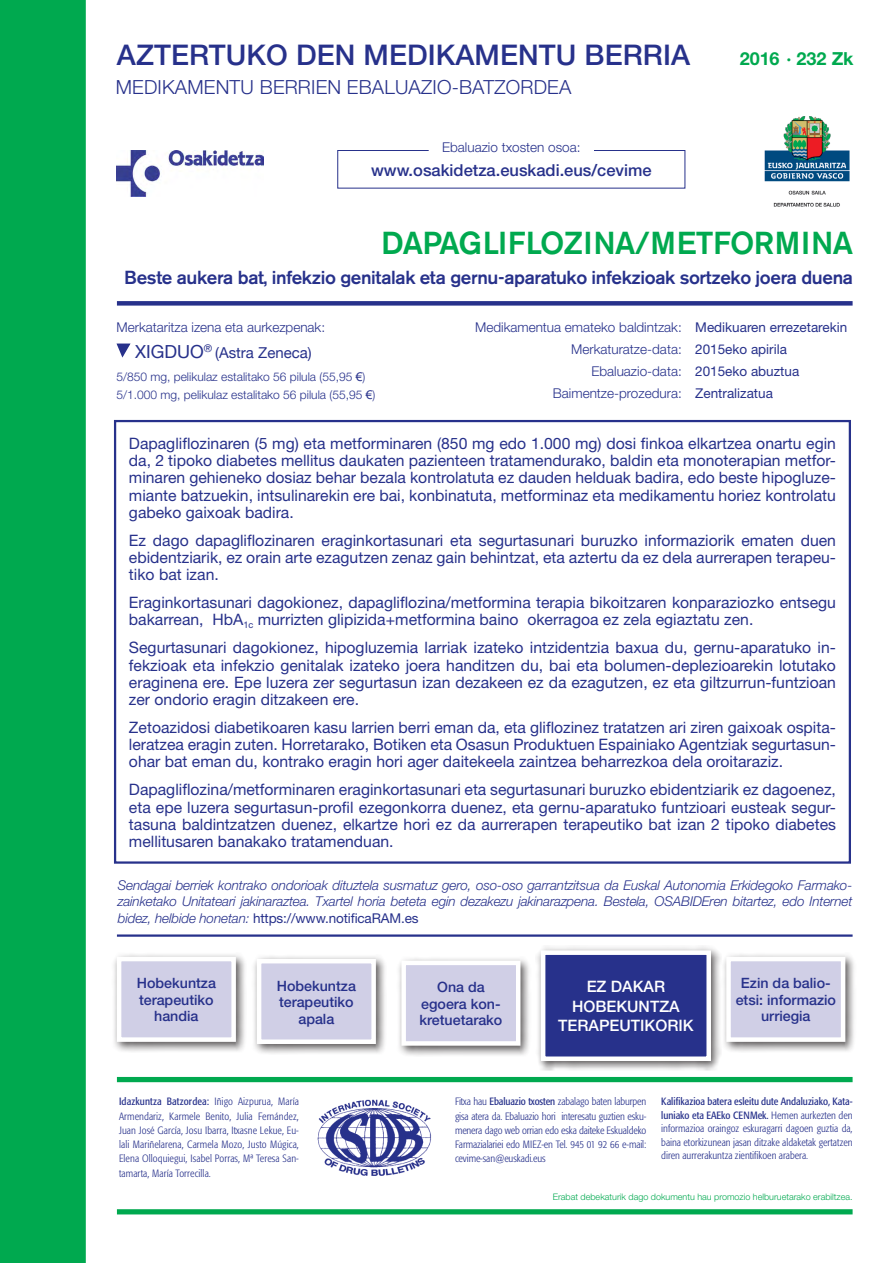
<style>
.page{position:relative;width:893px;height:1263px;background:#fff}
.page>*{position:absolute;margin:0;border:0;box-sizing:border-box;transform-origin:0 0}
.t1{font:500 31.5px "Akzidenz Grotesk BE";letter-spacing:-.02em;color:#00a94f}
.t2{font:500 28.5px "Helvetica Neue";letter-spacing:.005em;color:#27318b}
.t3{font:300 19.5px "Helvetica Neue";letter-spacing:.01em;color:#27318b}
.t4{font:500 18.75px "Akzidenz Grotesk BE";letter-spacing:-.02em;color:#27318b}
.t5{font:700 18px "Helvetica Neue";color:#00a94f}
.t6{font:500 16.5px "Helvetica Neue";color:#27318b}
.t7{font:15.75px/17.2px "Helvetica Neue";color:#27318b;text-align:justify}
.t8{font:500 15.75px/19.5px "Helvetica Neue";color:#fff;text-align:center}
.t9{font:15px "Helvetica Neue";color:#27318b}
.t10{font:500 14.25px/16.5px "Helvetica Neue";color:#27318b;text-align:center}
.t11{font:italic 300 13.5px/16.5px "Helvetica Neue";letter-spacing:-.01em;color:#27318b;text-align:justify}
.t12{font:300 13.5px "Helvetica Neue";color:#27318b}
.t13{font:300 12px/18.6px "Helvetica Neue";color:#27318b}
.t14{font:300 condensed 10.5px/14.2px "Formata";color:#27318b;text-align:justify}
.t15{font:300 9px "Helvetica Neue";color:#00a94f}
.s1{font-size:18px}
.s2{font-family:"Arial";font-weight:400}
.s3{font-weight:400}
.s4{font-weight:400;font-style:normal}
</style>
<div class="page">
<div style="left:0;top:0;width:86px;height:1263px;background:#00a94f"></div>
<img style="left:117px;top:151px;width:147px;height:45px">
<img style="left:764px;top:117px;width:86px;height:90px">
<div style="left:117px;top:1209px;width:736px;height:5px;background:#00a94f"></div>
<div style="left:117px;top:1077px;width:736px;height:5px;background:#00a94f"></div>
<div style="left:337px;top:150px;width:348px;height:38px;background:#fff;border:1px solid #27318b"></div>
<div style="left:429px;top:141px;width:164px;height:15px;background:#fff"></div>
<img style="left:317px;top:1099px;width:114px;height:77px">
<div style="left:117px;top:301px;width:736px;height:5px;background:#27318b"></div>
<div style="left:114px;top:420px;width:737px;height:444px;border:2px solid #27318b"></div>
<div style="left:111px;top:952px;width:136px;height:101px;background:#231f20;opacity:.75"></div>
<div style="left:119px;top:959px;width:115px;height:80px;background:#d0cfe6"></div>
<div style="left:117px;top:957px;width:119px;height:85px;border:4px solid #fff"></div>
<div style="left:251px;top:954px;width:136px;height:101px;background:#231f20;opacity:.75"></div>
<div style="left:259px;top:961px;width:115px;height:81px;background:#d0cfe6"></div>
<div style="left:257px;top:959px;width:119px;height:85px;border:4px solid #fff"></div>
<div style="left:396px;top:956px;width:136px;height:101px;background:#231f20;opacity:.75"></div>
<div style="left:404px;top:963px;width:114px;height:80px;background:#d0cfe6"></div>
<div style="left:401px;top:961px;width:119px;height:85px;border:4px solid #fff"></div>
<hr style="left:117px;top:934px;width:736px;height:3px;background:#27318b">
<div style="left:721px;top:952px;width:135px;height:101px;background:#231f20;opacity:.75"></div>
<div style="left:728px;top:959px;width:115px;height:80px;background:#d0cfe6"></div>
<div style="left:726px;top:957px;width:119px;height:85px;border:4px solid #fff"></div>
<div style="left:535px;top:945px;width:187px;height:127px;background:#231f20;opacity:.75"></div>
<div style="left:543px;top:953px;width:166px;height:106px;background:#27318b"></div>
<div style="left:541px;top:950px;width:170px;height:111px;border:4px solid #fff"></div>
<svg style="left:116px;top:343px;width:15px;height:15px"></svg>
<h2 class="t2" style="left:117px;top:38px;width:575px">AZTERTUKO DEN MEDIKAMENTU BERRIA</h2>
<p class="t3" style="left:116px;top:75px;width:457px">MEDIKAMENTU BERRIEN EBALUAZIO-BATZORDEA</p>
<p class="t12" style="left:442px;top:139px;width:140px">Ebaluazio txosten osoa:</p>
<p class="t6" style="left:371px;top:160px;width:282px">www.osakidetza.euskadi.eus/cevime</p>
<p class="t5" style="left:740px;top:48px;width:115px">2016 · 232 Zk</p>
<h1 class="t1" style="left:382px;top:224px;width:473px">DAPAGLIFLOZINA/METFORMINA</h1>
<p class="t4" style="left:124px;top:266px;width:730px">Beste aukera bat, infekzio genitalak eta gernu-aparatuko infekzioak sortzeko joera duena</p>
<p class="t12" style="left:117px;top:319px;width:210px">Merkataritza izena eta aurkezpenak:</p>
<p class="t9" style="left:135px;top:343px;width:178px"><span class="s1">Xigduo</span><sup>®</sup> (Astra Zeneca)</p>
<p class="t13" style="left:117px;top:367px;width:260px">5/850 mg, pelikulaz estalitako 56 pilula (55,95 <span class="s2">€</span>)<br>5/1.000 mg, pelikulaz estalitako 56 pilula (55,95 <span class="s2">€</span>)</p>
<p class="t12" style="left:475px;top:319px;width:374px">Medikamentua emateko baldintzak: <span class="s3">Medikuaren errezetarekin</span></p>
<p class="t12" style="left:571px;top:341px;width:217px">Merkaturatze-data: <span class="s3">2015eko apirila</span></p>
<p class="t12" style="left:591px;top:363px;width:209px">Ebaluazio-data: <span class="s3">2015eko abuztua</span></p>
<p class="t12" style="left:553px;top:385px;width:222px">Baimentze-prozedura: <span class="s3">Zentralizatua</span></p>
<p class="t7" style="left:129px;top:434px;width:709px">Dapagliflozinaren (5 mg) eta metforminaren (850 mg edo 1.000 mg) dosi finkoa elkartzea onartu egin da, 2 tipoko diabetes mellitus daukaten pazienteen tratamendurako, baldin eta monoterapian metfor&shy;minaren gehieneko dosiaz behar bezala kontrolatuta ez dauden helduak badira, edo beste hipogluze&shy;miante batzuekin, intsulinarekin ere bai, konbinatuta, metforminaz eta medikamentu horiez kontrolatu gabeko gaixoak badira.</p>
<p class="t7" style="left:129px;top:531px;width:709px">Ez dago dapagliflozinaren eraginkortasunari eta segurtasunari buruzko informaziorik ematen duen ebidentziarik, ez orain arte ezagutzen zenaz gain behintzat, eta aztertu da ez dela aurrerapen terapeu&shy;tiko bat izan.</p>
<p class="t7" style="left:129px;top:594px;width:708px">Eraginkortasunari dagokionez, dapagliflozina/metformina terapia bikoitzaren konparaziozko entsegu bakarrean, HbA<sub>1c</sub> murrizten glipizida+metformina baino okerragoa ez zela egiaztatu zen.</p>
<p class="t7" style="left:129px;top:639px;width:709px">Segurtasunari dagokionez, hipogluzemia larriak izateko intzidentzia baxua du, gernu-aparatuko in&shy;fekzioak eta infekzio genitalak izateko joera handitzen du, bai eta bolumen-deplezioarekin lotutako eraginena ere. Epe luzera zer segurtasun izan dezakeen ez da ezagutzen, ez eta giltzurrun-funtzioan zer ondorio eragin ditzakeen ere.</p>
<p class="t7" style="left:129px;top:718px;width:709px">Zetoazidosi diabetikoaren kasu larrien berri eman da, eta gliflozinez tratatzen ari ziren gaixoak ospita&shy;leratzea eragin zuten. Horretarako, Botiken eta Osasun Produktuen Espainiako Agentziak segurtasun&shy;ohar bat eman du, kontrako eragin hori ager daitekeela zaintzea beharrezkoa dela oroitaraziz.</p>
<p class="t7" style="left:129px;top:781px;width:709px">Dapagliflozina/metforminaren eraginkortasunari eta segurtasunari buruzko ebidentziarik ez dagoenez, eta epe luzera segurtasun-profil ezegonkorra duenez, eta gernu-aparatuko funtzioari eusteak segur&shy;tasuna baldintzatzen duenez, elkartze hori ez da aurrerapen terapeutiko bat izan 2 tipoko diabetes mellitusaren banakako tratamenduan.</p>
<p class="t11" style="left:118px;top:876px;width:736px">Sendagai berriek kontrako ondorioak dituztela susmatuz gero, oso-oso garrantzitsua da Euskal Autonomia Erkidegoko Farmako&shy;zainketako Unitateari jakinaraztea. Txartel horia beteta egin dezakezu jakinarazpena. Bestela, OSABIDEren bitartez, edo Internet bidez, helbide honetan: <span class="s4">https://www.notificaRAM.es</span></p>
<p class="t10" style="left:137px;top:975px;width:81px">Hobekuntza terapeutiko handia</p>
<p class="t10" style="left:277px;top:977px;width:81px">Hobekuntza terapeutiko apala</p>
<p class="t10" style="left:419px;top:979px;width:84px">Ona da egoera kon&shy;kretuetarako</p>
<p class="t10" style="left:736px;top:975px;width:102px">Ezin da balio&shy;etsi: informazio urriegia</p>
<p class="t8" style="left:558px;top:977px;width:137px">EZ DAKAR<br>HOBEKUNTZA<br>TERAPEUTIKORIK</p>
<p class="t14" style="left:119px;top:1095px;width:181px"><span class="s3">Idazkuntza Batzordea:</span> Iñigo Aizpurua, María Armendariz, Karmele Benito, Julia Fernández, Juan José García, Josu Ibarra, Itxasne Lekue, Eu&shy;lali Mariñelarena, Carmela Mozo, Justo Múgica, Elena Olloquiegui, Isabel Porras, Mª Teresa San&shy;tamarta, María Torrecilla.</p>
<p class="t14" style="left:455px;top:1095px;width:193px">Fitxa hau <span class="s3">Ebaluazio txosten</span> zabalago baten laburpen gisa atera da. Ebaluazio hori interesatu guztien esku&shy;menera dago web orrian edo eska daiteke Eskualdeko Farmazialariei edo MIEZ-en Tel. 945 01 92 66 e-mail: cevime-san@euskadi.eus</p>
<p class="t14" style="left:661px;top:1095px;width:193px;line-height:13.5px"><span class="s3">Kalifikazioa batera esleitu dute Andaluziako, Kata&shy;luniako eta EAEko CENMek.</span> Hemen aurkezten den informazioa oraingoz eskuragarri dagoen guztia da, baina etorkizunean jasan ditzake aldaketak gertatzen diren aurrerakuntza zientifikoen arabera.</p>
<p class="t15" style="left:553px;top:1191px;width:301px">Erabat debekaturik dago dokumentu hau promozio helburuetarako erabiltzea.</p>
</div>
